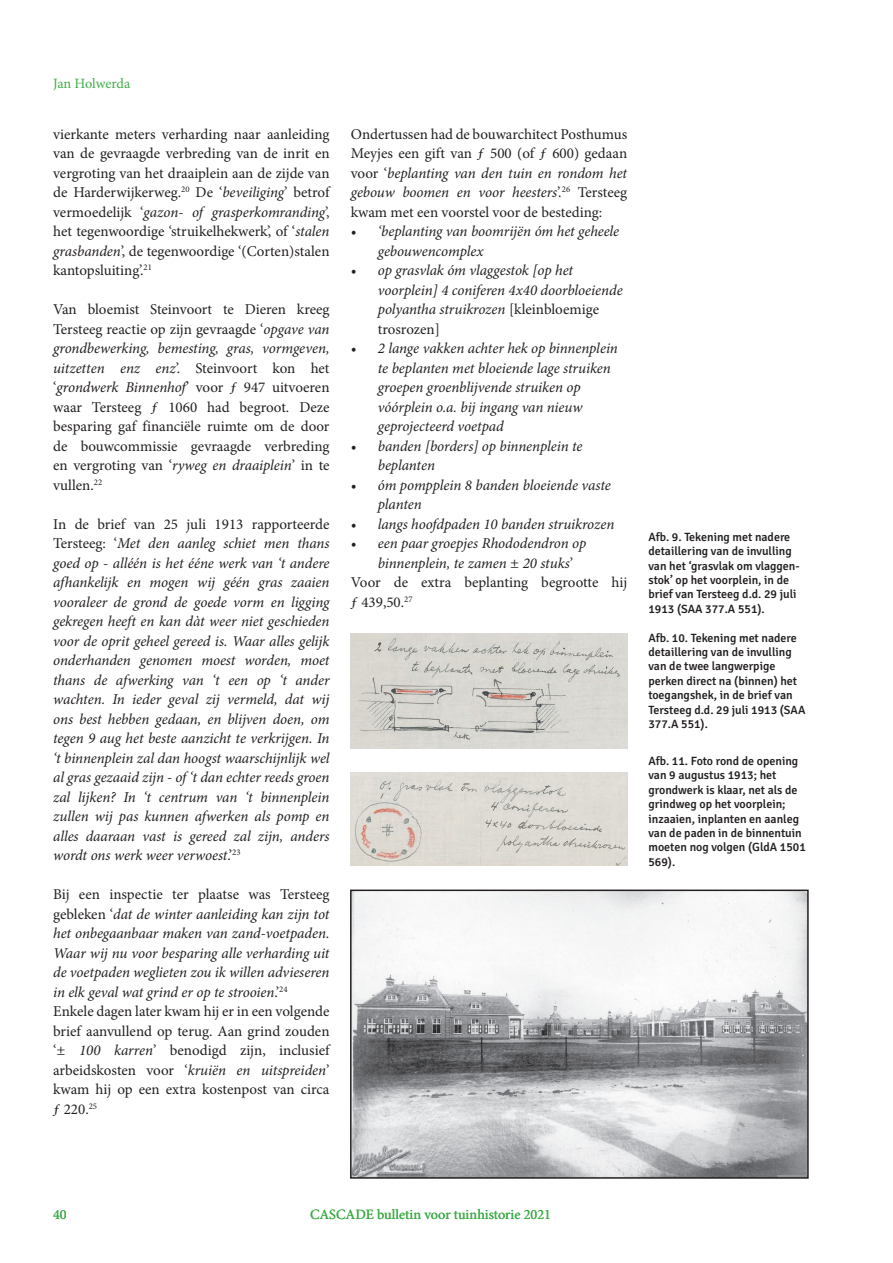
<style>
.page{position:relative;width:893px;height:1263px;background:#fff}
.page>*{position:absolute;margin:0;border:0;box-sizing:border-box;transform-origin:0 0}
.t1{font:italic 15px/19.5px "Minion Pro";letter-spacing:-.005em;color:#231f20}
.t2{font:15px/19.5px "Minion Pro";color:#231f20;text-align:justify}
.t3{font:14.25px "Minion Pro";color:#40ae49}
.t4{font:500 12px/14.4px "Signika";color:#231f20}
.s1{font-style:italic}
.s2{font-style:normal}
</style>
<div class="page">
<img style="left:351px;top:634px;width:276px;height:115px">
<img style="left:351px;top:773px;width:276px;height:92px">
<img style="left:353px;top:892px;width:453px;height:284px">
<div style="left:350px;top:889px;width:459px;height:290px;border:2px solid #231f20"></div>
<p class="t3" style="left:53px;top:74px;width:79px">Jan Holwerda</p>
<p class="t2" style="left:53px;top:124px;width:278px">vierkante meters verharding naar aanleiding van de gevraagde verbreding van de inrit en vergroting van het draaiplein aan de zijde van de Harderwijkerweg.<sup>20</sup> De ‘<span class="s1">beveiliging</span>’ betrof vermoedelijk ‘<span class="s1">gazon- of grasperkomranding</span>’, het tegenwoordige ‘struikelhekwerk’, of ‘<span class="s1">stalen grasbanden</span>’, de tegenwoordige ‘(Corten)stalen kantopsluiting’.<sup>21</sup></p>
<p class="t2" style="left:53px;top:300px;width:278px">Van bloemist Steinvoort te Dieren kreeg Tersteeg reactie op zijn gevraagde ‘<span class="s1">opgave van grondbewerking, bemesting, gras, vormgeven, uitzetten enz enz</span>’. Steinvoort kon het ‘<span class="s1">grondwerk Binnenhof</span>’ voor ƒ 947 uitvoeren waar Tersteeg ƒ 1060 had begroot. Deze besparing gaf financiële ruimte om de door de bouwcommissie gevraagde verbreding en vergroting van ‘<span class="s1">ryweg en draaiplein</span>’ in te vullen.<sup>22</sup></p>
<p class="t1" style="left:53px;top:514px;width:278px;text-align:justify"><span class="s2">In de brief van 25 juli 1913 rapporteerde Tersteeg: ‘</span>Met den aanleg schiet men thans goed op - alléén is het ééne werk van ‘t andere afhankelijk en mogen wij géén gras zaaien vooraleer de grond de goede vorm en ligging gekregen heeft en kan dàt weer niet geschieden voor de oprit geheel gereed is. Waar alles gelijk onderhanden genomen moest worden, moet thans de afwerking van ‘t een op ‘t ander wachten. In ieder geval zij vermeld, dat wij ons best hebben gedaan, en blijven doen, om tegen 9 aug het beste aanzicht te verkrijgen. In ‘t binnenplein zal dan hoogst waarschijnlijk wel al gras gezaaid zijn - of ‘t dan echter reeds groen zal lijken? In ‘t centrum van ‘t binnenplein zullen wij pas kunnen afwerken als pomp en alles daaraan vast is gereed zal zijn, anders wordt ons werk weer verwoest<span class="s2">.’</span><sup>23</sup></p>
<p class="t1" style="left:53px;top:884px;width:278px"><span class="s2">Bij een inspectie ter plaatse was Tersteeg gebleken ‘</span>dat de winter aanleiding kan zijn tot het onbegaanbaar maken van zand-voetpaden.<br>Waar wij nu voor besparing alle verharding uit de voetpaden weglieten zou ik willen advieseren in elk geval wat grind er op te strooien<span class="s2">.’</span><sup>24<br></sup><span class="s2">Enkele dagen later kwam hij er in een volgende brief aanvullend op terug. Aan grind zouden ‘</span>± 100 karren<span class="s2">’ benodigd zijn, inclusief arbeidskosten voor ‘</span>kruiën en uitspreiden<span class="s2">’ kwam hij op een extra kostenpost van circa ƒ 220.</span><sup>25</sup></p>
<p class="t2" style="left:351px;top:124px;width:278px">Ondertussen had de bouwarchitect Posthumus Meyjes een gift van ƒ 500 (of ƒ 600) gedaan voor ‘<span class="s1">beplanting van den tuin en rondom het gebouw boomen en voor heesters</span>’.<sup>26</sup> Tersteeg kwam met een voorstel voor de besteding:</p>
<p class="t1" style="left:378px;top:221px;width:243px;text-indent:-27px">• ‘beplanting van boomrijën óm het geheele gebouwencomplex</p>
<p class="t1" style="left:378px;top:260px;width:246px;text-indent:-27px">• op grasvlak óm vlaggestok [op het voorplein] 4 coniferen 4x40 doorbloeiende polyantha struikrozen <span class="s2">[kleinbloemige trosrozen]</span></p>
<p class="t1" style="left:378px;top:338px;width:242px;text-indent:-27px">• 2 lange vakken achter hek op binnenplein te beplanten met bloeiende lage struiken groepen groenblijvende struiken op vóórplein o.a. bij ingang van nieuw geprojecteerd voetpad</p>
<p class="t1" style="left:378px;top:436px;width:206px;text-indent:-27px">• banden [borders] op binnenplein te beplanten</p>
<p class="t1" style="left:378px;top:475px;width:234px;text-indent:-27px">• óm pompplein 8 banden bloeiende vaste planten</p>
<p class="t1" style="left:351px;top:514px;width:265px">• langs hoofdpaden 10 banden struikrozen</p>
<p class="t1" style="left:351px;top:533px;width:237px">• een paar groepjes Rhododendron op</p>
<p class="t1" style="left:378px;top:553px;width:197px">binnenplein, te zamen ± 20 stuks<span class="s2">’</span></p>
<p class="t2" style="left:351px;top:573px;width:278px">Voor de extra beplanting begrootte hij</p>
<p class="t2" style="left:351px;top:592px;width:63px">ƒ 439,50.<sup>27</sup></p>
<p class="t4" style="left:648px;top:529px;width:153px">Afb. 9. Tekening met nadere detaillering van de invulling van het ‘grasvlak om vlaggen&shy;stok’ op het voorplein, in de brief van Tersteeg d.d. 29 juli<br>1913 (SAA 377.A 551).</p>
<p class="t4" style="left:648px;top:629px;width:158px">Afb. 10. Tekening met nadere detaillering van de invulling van de twee langwerpige perken direct na (binnen) het toegangshek, in de brief van<br>Tersteeg d.d. 29 juli 1913 (SAA<br>377.A 551).</p>
<p class="t4" style="left:648px;top:753px;width:159px">Afb. 11. Foto rond de opening van 9 augustus 1913; het grondwerk is klaar, net als de grindweg op het voorplein; inzaaien, inplanten en aanleg van de paden in de binnentuin moeten nog volgen (GldA 1501<br>569).</p>
<p class="t3" style="left:53px;top:1205px;width:15px">40</p>
<p class="t3" style="left:310px;top:1205px;width:243px">CASCADE bulletin voor tuinhistorie 2021</p>
</div>
